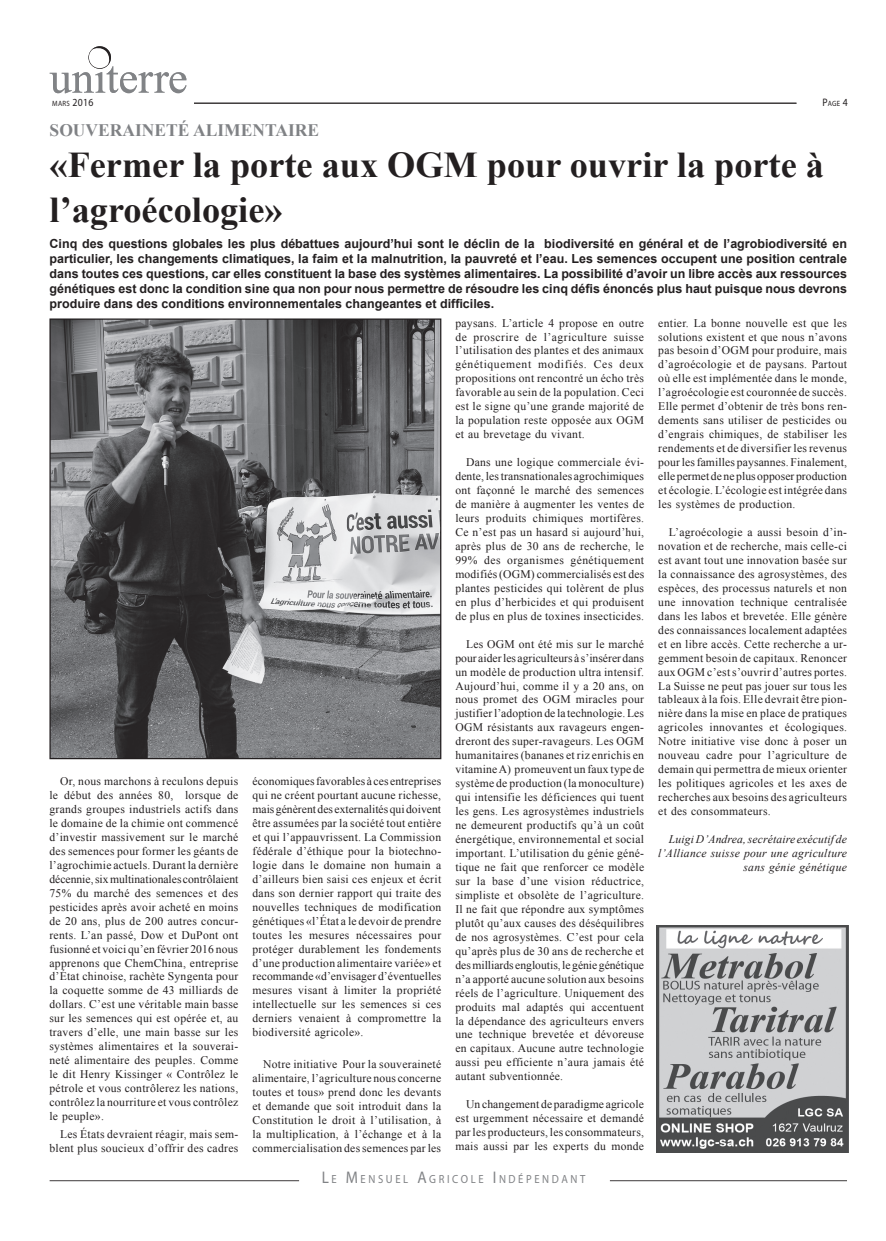
<style>
.page{position:relative;width:886px;height:1241px;background:#fff}
.page>*{position:absolute;margin:0;border:0;box-sizing:border-box;transform-origin:0 0}
.normal_Titre{font:700 36.25px/45px "Times New Roman";color:#231f20}
.normal_Surtitre{font:700 17.5px "Times New Roman";color:#808285}
.normal_Chapeau{font:700 12.5px/15px "Arial";color:#231f20;text-align:justify}
.t1{font:11.75px "Myriad Pro";letter-spacing:.245em;color:#808285;scale:.9 1}
.normal_Texte{font:11.62px/14px "Times New Roman";letter-spacing:.025em;color:#231f20;text-align:justify}
.normal_signature{font:italic 11.62px/14px "Times New Roman";letter-spacing:.025em;color:#231f20;text-align:right}
.t2{font:7.62px "Myriad Pro";letter-spacing:.045em;color:#231f20;scale:.9 1}
.s1{font-size:10.88px}
.s2{font-size:16.88px}
</style>
<div class="page">
<hr style="left:50px;top:1180px;width:249px;height:1px;background:#231f20">
<hr style="left:610px;top:1180px;width:237px;height:1px;background:#231f20">
<svg style="left:50px;top:47px;width:136px;height:46px"></svg>
<hr style="left:194px;top:103px;width:602px;height:1px;background:#231f20">
<img style="left:51px;top:320px;width:388px;height:437px">
<img style="left:657px;top:925px;width:191px;height:227px">
<p class="t2" style="left:52px;top:98px;width:47px">MARS <span class="s1">2016</span></p>
<p class="t2" style="left:822px;top:98px;width:30px"><span class="s1">P</span>AGE <span class="s1">4</span></p>
<p class="normal_Surtitre" style="left:50px;top:118px;width:271px">SOUVERAINETÉ ALIMENTAIRE</p>
<p class="normal_Titre" style="left:50px;top:141px;width:776px">«Fermer la porte aux OGM pour ouvrir la porte à l’agroécologie»</p>
<p class="normal_Chapeau" style="left:50px;top:236px;width:799px">Cinq des questions globales les plus débattues aujourd’hui sont le déclin de la biodiversité en général et de l’agrobiodiversité en particulier, les changements climatiques, la faim et la malnutrition, la pauvreté et l’eau. Les semences occupent une position centrale dans toutes ces questions, car elles constituent la base des systèmes alimentaires. La possibilité d’avoir un libre accès aux ressources génétiques est donc la condition sine qua non pour nous permettre de résoudre les cinq défis énoncés plus haut puisque nous devrons produire dans des conditions environnementales changeantes et difficiles.</p>
<p class="normal_Texte" style="left:49px;top:773px;width:190px;text-indent:11px">Or, nous marchons à reculons depuis le début des années 80, lorsque de grands groupes industriels actifs dans le domaine de la chimie ont commencé d’investir massivement sur le marché des semences pour former les géants de l’agrochimie actuels. Durant la dernière décennie, six multinationales contrôlaient 75% du marché des semences et des pesticides après avoir acheté en moins de 20 ans, plus de 200 autres concur&shy;rents. L’an passé, Dow et DuPont ont fusionné et voici qu’en février 2016 nous apprenons que ChemChina, entreprise d’État chinoise, rachète Syngenta pour la coquette somme de 43 milliards de dollars. C’est une véritable main basse sur les semences qui est opérée et, au travers d’elle, une main basse sur les systèmes alimentaires et la souverai&shy;neté alimentaire des peuples. Comme le dit Henry Kissinger « Contrôlez le pétrole et vous contrôlerez les nations, contrôlez la nourriture et vous contrôlez le peuple».</p>
<p class="normal_Texte" style="left:49px;top:1126px;width:190px;text-align:right">Les États devraient réagir, mais sem&shy;blent plus soucieux d’offrir des cadres</p>
<p class="normal_Texte" style="left:252px;top:773px;width:190px">économiques favorables à ces entreprises qui ne créent pourtant aucune richesse, mais génèrent des externalités qui doivent être assumées par la société tout entière et qui l’appauvrissent. La Commission fédérale d’éthique pour la biotechno&shy;logie dans le domaine non humain a d’ailleurs bien saisi ces enjeux et écrit dans son dernier rapport qui traite des nouvelles techniques de modification génétiques «l’État a le devoir de prendre toutes les mesures nécessaires pour protéger durablement les fondements d’une production alimentaire variée» et recommande «d’envisager d’éventuelles mesures visant à limiter la propriété intellectuelle sur les semences si ces derniers venaient à compromettre la biodiversité agricole».</p>
<p class="normal_Texte" style="left:252px;top:1056px;width:190px;text-indent:11px">Notre initiative Pour la souveraineté alimentaire, l’agriculture nous concerne toutes et tous» prend donc les devants et demande que soit introduit dans la Constitution le droit à l’utilisation, à la multiplication, à l’échange et à la commercialisation des semences par les</p>
<p class="normal_Texte" style="left:455px;top:315px;width:190px">paysans. L’article 4 propose en outre de proscrire de l’agriculture suisse l’utilisation des plantes et des animaux génétiquement modifiés. Ces deux propositions ont rencontré un écho très favorable au sein de la population. Ceci est le signe qu’une grande majorité de la population reste opposée aux OGM et au brevetage du vivant.</p>
<p class="normal_Texte" style="left:455px;top:455px;width:190px;text-indent:11px">Dans une logique commerciale évi&shy;dente, les transnationales agrochimiques ont façonné le marché des semences de manière à augmenter les ventes de leurs produits chimiques mortifères.<br>Ce n’est pas un hasard si aujourd’hui, après plus de 30 ans de recherche, le 99% des organismes génétiquement modifiés (OGM) commercialisés est des plantes pesticides qui tolèrent de plus en plus d’herbicides et qui produisent de plus en plus de toxines insecticides.</p>
<p class="normal_Texte" style="left:455px;top:636px;width:190px;text-indent:11px">Les OGM ont été mis sur le marché pour aider les agriculteurs à s’insérer dans un modèle de production ultra intensif.<br>Aujourd’hui, comme il y a 20 ans, on nous promet des OGM miracles pour justifier l’adoption de la technologie. Les OGM résistants aux ravageurs engen&shy;dreront des super-ravageurs. Les OGM humanitaires (bananes et riz enrichis en vitamine A) promeuvent un faux type de système de production (la monoculture) qui intensifie les déficiences qui tuent les gens. Les agrosystèmes industriels ne demeurent productifs qu’à un coût énergétique, environnemental et social important. L’utilisation du génie géné&shy;tique ne fait que renforcer ce modèle sur la base d’une vision réductrice, simpliste et obsolète de l’agriculture.<br>Il ne fait que répondre aux symptômes plutôt qu’aux causes des déséquilibres de nos agrosystèmes. C’est pour cela qu’après plus de 30 ans de recherche et des milliards engloutis, le génie génétique n’a apporté aucune solution aux besoins réels de l’agriculture. Uniquement des produits mal adaptés qui accentuent la dépendance des agriculteurs envers une technique brevetée et dévoreuse en capitaux. Aucune autre technologie aussi peu efficiente n’aura jamais été autant subventionnée.</p>
<p class="normal_Texte" style="left:455px;top:1096px;width:190px;text-indent:11px">Un changement de paradigme agricole est urgemment nécessaire et demandé par les producteurs, les consommateurs, mais aussi par les experts du monde</p>
<p class="t1" style="left:322px;top:1171px;width:294px"><span class="s2">L</span>E <span class="s2">M</span> ENSUEL <span class="s2">A</span>GRICOLE <span class="s2">I</span> NDÉP ENDANT</p>
<p class="normal_Texte" style="left:658px;top:315px;width:190px">entier. La bonne nouvelle est que les solutions existent et que nous n’avons pas besoin d’OGM pour produire, mais d’agroécologie et de paysans. Partout où elle est implémentée dans le monde, l’agroécologie est couronnée de succès.<br>Elle permet d’obtenir de très bons ren&shy;dements sans utiliser de pesticides ou d’engrais chimiques, de stabiliser les rendements et de diversifier les revenus pour les familles paysannes. Finalement, elle permet de ne plus opposer production et écologie. L’écologie est intégrée dans les systèmes de production.</p>
<p class="normal_Texte" style="left:658px;top:525px;width:190px;text-indent:11px">L’agroécologie a aussi besoin d’in&shy;novation et de recherche, mais celle-ci est avant tout une innovation basée sur la connaissance des agrosystèmes, des espèces, des processus naturels et non une innovation technique centralisée dans les labos et brevetée. Elle génère des connaissances localement adaptées et en libre accès. Cette recherche a ur&shy;gemment besoin de capitaux. Renoncer aux OGM c’est s’ouvrir d’autres portes.<br>La Suisse ne peut pas jouer sur tous les tableaux à la fois. Elle devrait être pion&shy;nière dans la mise en place de pratiques agricoles innovantes et écologiques.<br>Notre initiative vise donc à poser un nouveau cadre pour l’agriculture de demain qui permettra de mieux orienter les politiques agricoles et les axes de recherches aux besoins des agriculteurs et des consommateurs.</p>
<p class="normal_signature" style="left:658px;top:832px;width:190px">Luigi D’Andrea, secrétaire exécutif de l’Alliance suisse pour une agriculture sans génie génétique</p>
</div>
